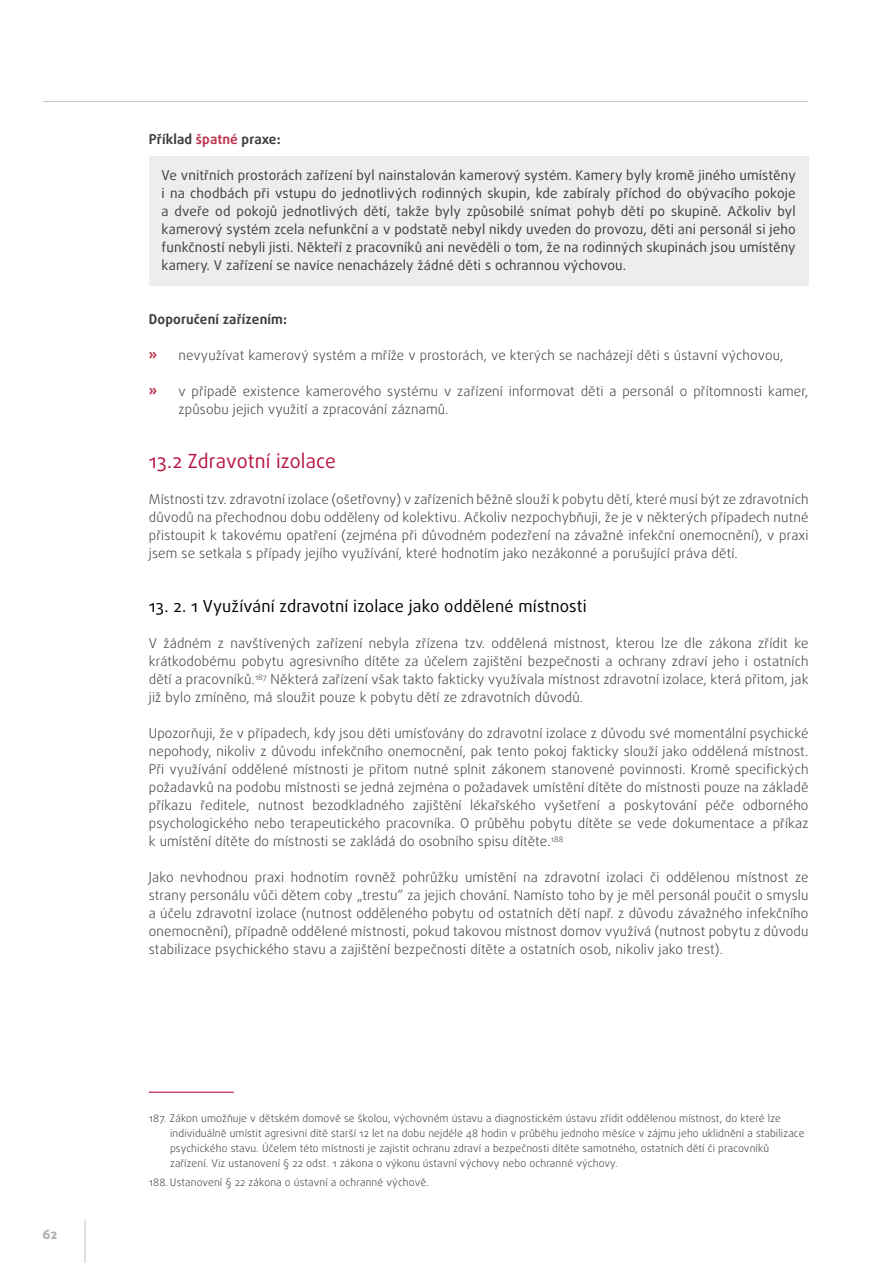
<style>
.page{position:relative;width:893px;height:1263px;background:#fff}
.page>*{position:absolute;margin:0;border:0;box-sizing:border-box;transform-origin:0 0}
.Nadpis-H3{font:19.5px "Daxline Pro";letter-spacing:.01em;color:#b81643}
.Nadpis-H4{font:16.5px "Daxline Pro";letter-spacing:.01em;color:#000}
.normal_text{font:300 13.5px/18px "Daxline Pro";letter-spacing:.01em;color:#3c3c3b;text-align:justify}
.box-spatny{font:13.5px/18px "Daxline Pro";letter-spacing:.01em;color:#3c3c3b;text-align:justify}
.normal_text-2{font:13.5px "Daxline Pro Bold 2";letter-spacing:.01em;color:#3c3c3b}
.t1{font:800 13.5px "Daxline Pro";color:#b3b2b2}
.t2{font:300 10.5px/15px "Daxline Pro";letter-spacing:.01em;color:#3c3c3b}
.s1{font-family:"Daxline Pro";font-weight:700;color:#be344f}
.s2{font-family:"Daxline Pro Light 2";font-weight:400}
</style>
<div class="page">
<hr style="left:84px;top:1220px;width:2px;height:43px;background:#c6c6c6">
<hr style="left:43px;top:101px;width:765px;height:1px;background:#c6c6c6">
<hr style="left:149px;top:1092px;width:85px;height:1px;background:#b81643">
<div style="left:149px;top:157px;width:659px;height:129px;background:#ededed"></div>
<p class="t1" style="left:43px;top:1225px;width:16px">62</p>
<p class="normal_text-2" style="left:149px;top:130px;width:133px">Příklad <span class="s1">špatné</span> praxe:</p>
<p class="box-spatny" style="left:162px;top:166px;width:636px">Ve vnitřních prostorách zařízení byl nainstalován kamerový systém. Kamery byly kromě jiného umístěny i na chodbách při vstupu do jednotlivých rodinných skupin, kde zabíraly příchod do obývacího pokoje a dveře od pokojů jednotlivých dětí, takže byly způsobilé snímat pohyb dětí po skupině. Ačkoliv byl kamerový systém zcela nefunkční a v podstatě nebyl nikdy uveden do provozu, děti ani personál si jeho funkčností nebyli jisti. Někteří z pracovníků ani nevěděli o tom, že na rodinných skupinách jsou umístěny kamery. V zařízení se navíce nenacházely žádné děti s ochrannou výchovou.</p>
<p class="normal_text-2" style="left:149px;top:310px;width:140px">Doporučení zařízením:</p>
<p class="normal_text" style="left:178px;top:346px;width:606px">nevyužívat kamerový systém a mříže v prostorách, ve kterých se nacházejí děti s ústavní výchovou,</p>
<p class="normal_text" style="left:178px;top:382px;width:631px">v případě existence kamerového systému v zařízení informovat děti a personál o přítomnosti kamer, způsobu jejich využití a zpracování záznamů.</p>
<p class="Nadpis-H3" style="left:149px;top:448px;width:189px">13.2 Zdravotní izolace</p>
<p class="normal_text" style="left:149px;top:490px;width:661px">Místnosti tzv. zdravotní izolace (ošetřovny) v zařízeních běžně slouží k pobytu dětí, které musí být ze zdravotních důvodů na přechodnou dobu odděleny od kolektivu. Ačkoliv nezpochybňuji, že je v některých případech nutné přistoupit k takovému opatření (zejména při důvodném podezření na závažné infekční onemocnění), v praxi jsem se setkala s případy jejího využívání, které hodnotím jako nezákonné a porušující práva dětí.</p>
<p class="Nadpis-H4" style="left:149px;top:595px;width:439px">13. 2. 1 Využívání zdravotní izolace jako oddělené místnosti</p>
<p class="normal_text" style="left:149px;top:634px;width:661px">V žádném z navštívených zařízení nebyla zřízena tzv. oddělená místnost, kterou lze dle zákona zřídit ke krátkodobému pobytu agresivního dítěte za účelem zajištění bezpečnosti a ochrany zdraví jeho i ostatních dětí a pracovníků.<sup>187</sup> Některá zařízení však takto fakticky využívala místnost zdravotní izolace, která přitom, jak již bylo zmíněno, má sloužit pouze k pobytu dětí ze zdravotních důvodů.</p>
<p class="normal_text" style="left:149px;top:724px;width:661px">Upozorňuji, že v případech, kdy jsou děti umísťovány do zdravotní izolace z důvodu své momentální psychické nepohody, nikoliv z důvodu infekčního onemocnění, pak tento pokoj fakticky slouží jako oddělená místnost.<br>Při využívání oddělené místnosti je přitom nutné splnit zákonem stanovené povinnosti. Kromě specifických požadavků na podobu místnosti se jedná zejména o požadavek umístění dítěte do místnosti pouze na základě příkazu ředitele, nutnost bezodkladného zajištění lékařského vyšetření a poskytování péče odborného psychologického nebo terapeutického pracovníka. O průběhu pobytu dítěte se vede dokumentace a příkaz k umístění dítěte do místnosti se zakládá do osobního spisu dítěte.<sup>188</sup></p>
<p class="normal_text" style="left:149px;top:868px;width:661px">Jako nevhodnou praxi hodnotím rovněž pohrůžku umístění na zdravotní izolaci či oddělenou místnost ze strany personálu vůči dětem coby „trestu“ za jejich chování. Namísto toho by je měl personál poučit o smyslu a účelu zdravotní izolace (nutnost odděleného pobytu od ostatních dětí např. z důvodu závažného infekčního onemocnění), případně oddělené místnosti, pokud takovou místnost domov využívá (nutnost pobytu z důvodu stabilizace psychického stavu a zajištění bezpečnosti dítěte a ostatních osob, nikoliv jako trest).</p>
<p class="t2" style="left:170px;top:1111px;width:636px;text-indent:-21px"><span class="s2">187.</span> Zákon umožňuje v dětském domově se školou, výchovném ústavu a diagnostickém ústavu zřídit oddělenou místnost, do které lze individuálně umístit agresivní dítě starší 12 let na dobu nejdéle 48 hodin v průběhu jednoho měsíce v zájmu jeho uklidnění a stabilizace psychického stavu. Účelem této místnosti je zajistit ochranu zdraví a bezpečnosti dítěte samotného, ostatních dětí či pracovníků zařízení. Viz ustanovení § 22 odst. 1 zákona o výkonu ústavní výchovy nebo ochranné výchovy.</p>
<p class="t2" style="left:149px;top:1175px;width:281px"><span class="s2">188.</span> Ustanovení § 22 zákona o ústavní a ochranné výchově.</p>
</div>
